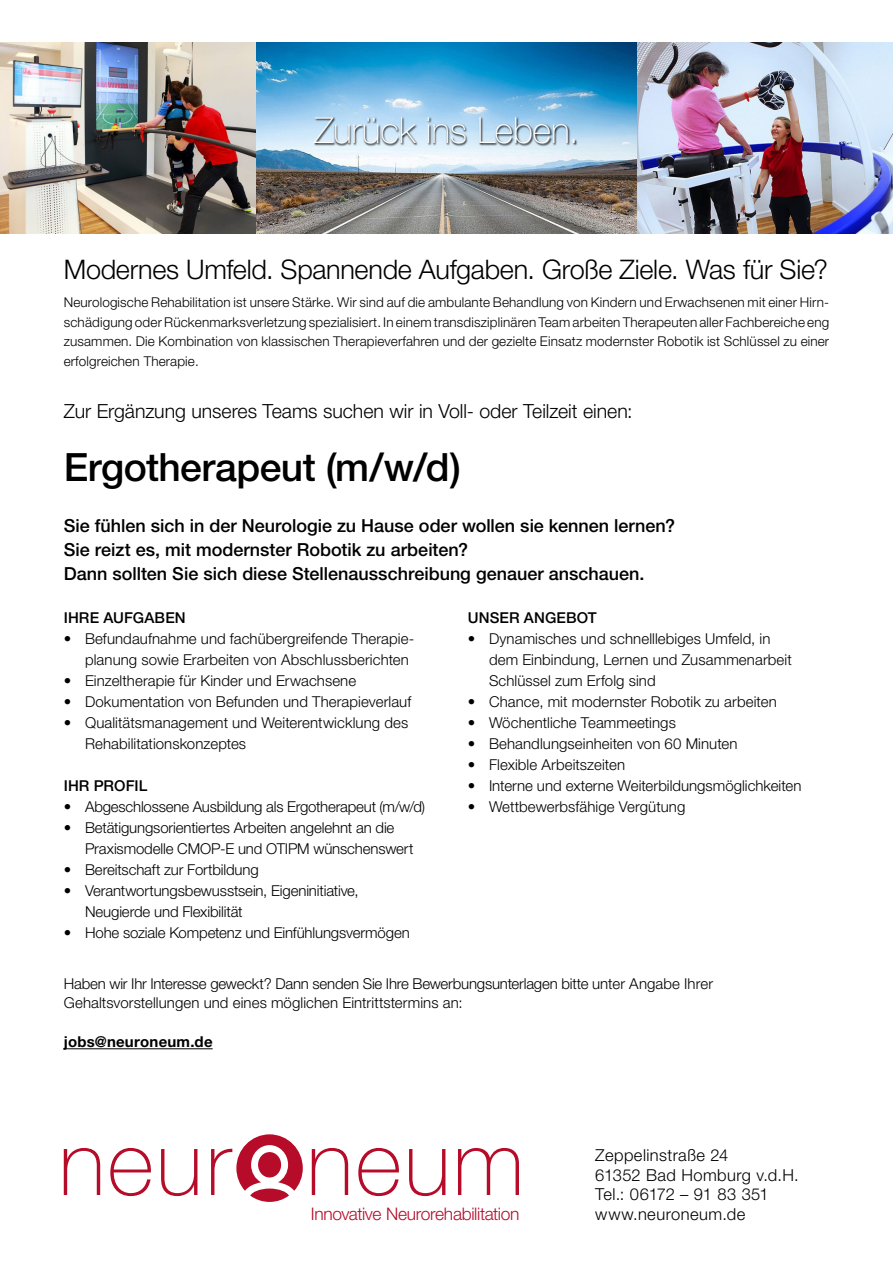
<style>
.page{position:relative;width:893px;height:1263px;background:#fff}
.page>*{position:absolute;margin:0;border:0;box-sizing:border-box;transform-origin:0 0}
.t1{font:500 39px "Helvetica Neue LT Std";letter-spacing:-.015em;color:#000}
.t2{font:100 36px "Helvetica Neue LT Std";letter-spacing:-.005em;color:#fff}
.t3{font:300 27px "Helvetica Neue LT Std";letter-spacing:-.01em;color:#000}
.t4{font:300 19.5px "Helvetica Neue LT Std";color:#000}
.t5{font:500 18px "Helvetica Neue LT Std";color:#000}
.t6{font:300 17.4px "Helvetica Neue LT Std";letter-spacing:-.02em;color:#b60b29}
.t7{font:300 16.5px "Helvetica Neue LT Std";letter-spacing:.025em;color:#000}
.t8{font:300 16.5px "Helvetica Neue LT Std";letter-spacing:-.01em;color:#000}
.t9{font:300 15px/21px "Helvetica Neue LT Std";letter-spacing:.005em;color:#000}
.t10{font:300 15px "Helvetica Neue LT Std";letter-spacing:-.015em;color:#000}
.t11{font:500 15px "Helvetica Neue LT Std";letter-spacing:.005em;color:#000}
.t12{font:700 15px "Helvetica Neue LT Std";letter-spacing:.015em;color:#000}
.t13{font:300 13.5px/19.5px "Helvetica Neue LT Std";letter-spacing:.01em;color:#000;text-align:justify}
</style>
<div class="page">
<img style="left:0;top:43px;width:893px;height:191px">
<svg style="left:314px;top:117px;width:264px;height:30px"></svg>
<svg style="left:64px;top:1148px;width:36px;height:47px"></svg>
<svg style="left:110px;top:1148px;width:41px;height:48px"></svg>
<svg style="left:161px;top:1149px;width:36px;height:47px"></svg>
<svg style="left:312px;top:1148px;width:36px;height:47px"></svg>
<svg style="left:358px;top:1148px;width:41px;height:48px"></svg>
<svg style="left:409px;top:1149px;width:36px;height:47px"></svg>
<svg style="left:458px;top:1148px;width:61px;height:47px"></svg>
<svg style="left:211px;top:1134px;width:92px;height:68px"></svg>
<hr style="left:64px;top:1048px;width:149px;height:1px;background:#000">
<p class="t2" style="left:314px;top:110px;width:266px">Zurück ins Leben.</p>
<p class="t3" style="left:64px;top:253px;width:766px">Modernes Umfeld. Spannende Aufgaben. Große Ziele. Was für Sie?</p>
<p class="t13" style="left:64px;top:292px;width:767px">Neurologische Rehabilitation ist unsere Stärke. Wir sind auf die ambulante Behandlung von Kindern und Erwachsenen mit einer Hirn&shy;schädigung oder Rückenmarksverletzung spezialisiert. In einem transdisziplinären Team arbeiten Therapeuten aller Fachbereiche eng zusammen. Die Kombination von klassischen Therapieverfahren und der gezielte Einsatz modernster Robotik ist Schlüssel zu einer erfolgreichen Therapie.</p>
<p class="t4" style="left:64px;top:399px;width:570px">Zur Ergänzung unseres Teams suchen wir in Voll- oder Teilzeit einen:</p>
<p class="t1" style="left:64px;top:444px;width:399px">Ergotherapeut (m/w/d)</p>
<p class="t5" style="left:64px;top:514px;width:613px">Sie fühlen sich in der Neurologie zu Hause oder wollen sie kennen lernen?</p>
<p class="t5" style="left:64px;top:538px;width:406px">Sie reizt es, mit modernster Robotik zu arbeiten?</p>
<p class="t5" style="left:64px;top:562px;width:582px">Dann sollten Sie sich diese Stellenausschreibung genauer anschauen.</p>
<p class="t11" style="left:64px;top:609px;width:123px">IHRE AUFGABEN</p>
<p class="t9" style="left:85px;top:628px;width:331px;text-indent:-21px">• Befundaufnahme und fachübergreifende Therapie&shy;planung sowie Erarbeiten von Abschlussberichten</p>
<p class="t9" style="left:64px;top:670px;width:294px">• Einzeltherapie für Kinder und Erwachsene</p>
<p class="t9" style="left:64px;top:691px;width:349px">• Dokumentation von Befunden und Therapieverlauf</p>
<p class="t9" style="left:85px;top:712px;width:325px;text-indent:-21px">• Qualitätsmanagement und Weiterentwicklung des<br>Rehabilitationskonzeptes</p>
<p class="t11" style="left:64px;top:777px;width:85px">IHR PROFIL</p>
<p class="t10" style="left:64px;top:797px;width:363px">• Abgeschlossene Ausbildung als Ergotherapeut (m/w/d)</p>
<p class="t9" style="left:85px;top:817px;width:330px;text-indent:-21px">• Betätigungsorientiertes Arbeiten angelehnt an die<br>Praxismodelle CMOP-E und OTIPM wünschenswert</p>
<p class="t9" style="left:64px;top:859px;width:197px">• Bereitschaft zur Fortbildung</p>
<p class="t9" style="left:85px;top:880px;width:275px;text-indent:-21px">• Verantwortungsbewusstsein, Eigeninitiative,<br>Neugierde und Flexibilität</p>
<p class="t9" style="left:64px;top:922px;width:347px">• Hohe soziale Kompetenz und Einfühlungsvermögen</p>
<p class="t11" style="left:468px;top:609px;width:131px">UNSER ANGEBOT</p>
<p class="t9" style="left:489px;top:628px;width:304px;text-indent:-21px">• Dynamisches und schnelllebiges Umfeld, in dem Einbindung, Lernen und Zusammenarbeit<br>Schlüssel zum Erfolg sind</p>
<p class="t9" style="left:468px;top:691px;width:311px">• Chance, mit modernster Robotik zu arbeiten</p>
<p class="t9" style="left:468px;top:712px;width:210px">• Wöchentliche Teammeetings</p>
<p class="t9" style="left:468px;top:733px;width:271px">• Behandlungseinheiten von 60 Minuten</p>
<p class="t9" style="left:468px;top:754px;width:159px">• Flexible Arbeitszeiten</p>
<p class="t9" style="left:468px;top:775px;width:335px">• Interne und externe Weiterbildungsmöglichkeiten</p>
<p class="t9" style="left:468px;top:796px;width:219px">• Wettbewerbsfähige Vergütung</p>
<p class="t9" style="left:64px;top:973px;width:651px;line-height:19.5px">Haben wir Ihr Interesse geweckt? Dann senden Sie Ihre Bewerbungsunterlagen bitte unter Angabe Ihrer<br>Gehaltsvorstellungen und eines möglichen Eintrittstermins an:</p>
<p class="t12" style="left:64px;top:1033px;width:150px">jobs@neuroneum.de</p>
<p class="t7" style="left:595px;top:1145px;width:135px">Zeppelinstraße 24</p>
<p class="t7" style="left:595px;top:1164px;width:205px">61352 Bad Homburg v.d.H.</p>
<p class="t8" style="left:595px;top:1184px;width:175px">Tel.: 06172 – 91 83 351</p>
<p class="t6" style="left:311px;top:1203px;width:210px">Innovative Neurorehabilitation</p>
<p class="t7" style="left:595px;top:1203px;width:152px">www.neuroneum.de</p>
</div>
